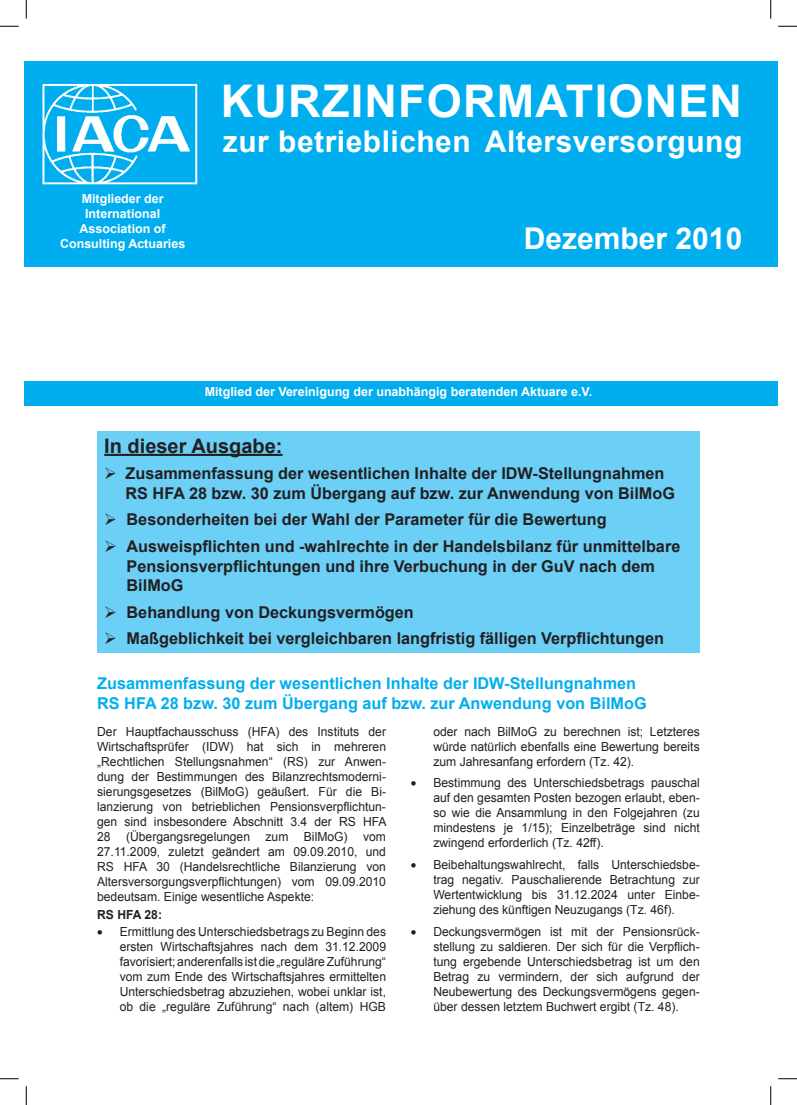
<style>
.page{position:relative;width:797px;height:1105px;background:#fff}
.page>*{position:absolute;margin:0;border:0;box-sizing:border-box;transform-origin:0 0}
.t1{font:700 45px "Arial";letter-spacing:.025em;color:#fff}
.t2{font:700 30px "Arial";letter-spacing:.015em;color:#fff}
.t3{font:700 20px "Arial";color:#231f20}
.t4{font:700 16.25px/19.5px "Arial";color:#231f20}
.t5{font:700 16.25px/19.5px "Arial";color:#00aeef}
.t6{font:12.5px/15px "Arial";color:#231f20;text-align:justify}
.t7{font:700 12.5px/15px "Arial";color:#fff;text-align:center}
.t8{font:700 12.5px "Arial";color:#231f20}
</style>
<div class="page">
<div style="left:24px;top:62px;width:753px;height:205px;background:#00aeef"></div>
<div style="left:24px;top:381px;width:753px;height:24px;background:#00aeef"></div>
<img style="left:42px;top:84px;width:155px;height:101px">
<div style="left:97px;top:431px;width:602px;height:222px;background:#6bcff6"></div>
<hr style="left:104px;top:454px;width:178px;height:2px;background:#231f20">
<svg style="left:0;top:25px;width:19px;height:2px"></svg>
<svg style="left:778px;top:25px;width:19px;height:2px"></svg>
<svg style="left:0;top:1078px;width:19px;height:1px"></svg>
<svg style="left:778px;top:1078px;width:19px;height:1px"></svg>
<svg style="left:25px;top:0;width:2px;height:19px"></svg>
<svg style="left:25px;top:1086px;width:2px;height:19px"></svg>
<svg style="left:770px;top:0;width:1px;height:19px"></svg>
<svg style="left:770px;top:1086px;width:1px;height:19px"></svg>
<p class="t7" style="left:60px;top:191px;width:127px">Mitglieder der<br>International<br>Association of<br>Consulting Actuaries</p>
<h1 class="t1" style="left:221px;top:76px;width:523px">KURZINFORMATIONEN</h1>
<h2 class="t2" style="left:223px;top:125px;width:521px">zur betrieblichen Altersversorgung</h2>
<h2 class="t2" style="left:524px;top:222px;width:220px">Dezember 2010</h2>
<p class="t7" style="left:205px;top:384px;width:389px">Mitglied der Vereinigung der unabhängig beratenden Aktuare e.V.</p>
<h3 class="t3" style="left:104px;top:434px;width:180px">In dieser Ausgabe:</h3>
<h3 class="t4" style="left:125px;top:464px;width:551px;text-indent:-21px">➢ Zusammenfassung der wesentlichen Inhalte der IDW-Stellungnahmen<br>RS HFA 28 bzw. 30 zum Übergang auf bzw. zur Anwendung von BilMoG</h3>
<h3 class="t4" style="left:104px;top:510px;width:504px">➢ Besonderheiten bei der Wahl der Parameter für die Bewertung</h3>
<h3 class="t4" style="left:127px;top:537px;width:555px;text-indent:-22px">➢ Ausweispflichten und -wahlrechte in der Handelsbilanz für unmittelbare<br>Pensionsverpflichtungen und ihre Verbuchung in der GuV nach dem<br>BilMoG</h3>
<h3 class="t4" style="left:104px;top:602px;width:311px">➢ Behandlung von Deckungsvermögen</h3>
<h3 class="t4" style="left:104px;top:629px;width:561px">➢ Maßgeblichkeit bei vergleichbaren langfristig fälligen Verpflichtungen</h3>
<h3 class="t5" style="left:97px;top:674px;width:551px">Zusammenfassung der wesentlichen Inhalte der IDW-Stellungnahmen<br>RS HFA 28 bzw. 30 zum Übergang auf bzw. zur Anwendung von BilMoG</h3>
<p class="t6" style="left:97px;top:724px;width:291px">Der Hauptfachausschuss (HFA) des Instituts der Wirtschaftsprüfer (IDW) hat sich in mehreren „Rechtlichen Stellungsnahmen“ (RS) zur Anwen&shy;dung der Bestimmungen des Bilanzrechtsmoderni&shy;sierungsgesetzes (BilMoG) geäußert. Für die Bi&shy;lanzierung von betrieblichen Pensionsverpflichtun&shy;gen sind insbesondere Abschnitt 3.4 der RS HFA 28 (Übergangsregelungen zum BilMoG) vom 27.11.2009, zuletzt geändert am 09.09.2010, und RS HFA 30 (Handelsrechtliche Bilanzierung von Altersversorgungsverpflichtungen) vom 09.09.2010 bedeutsam. Einige wesentliche Aspekte:</p>
<p class="t8" style="left:97px;top:907px;width:66px">RS HFA 28:</p>
<p class="t6" style="left:120px;top:924px;width:268px;text-indent:-23px">• Ermittlung des Unterschiedsbetrags zu Beginn des ersten Wirtschaftsjahres nach dem 31.12.2009 favorisiert; anderenfalls ist die „reguläre Zuführung“ vom zum Ende des Wirtschaftsjahres ermittelten Unterschiedsbetrag abzuziehen, wobei unklar ist, ob die „reguläre Zuführung“ nach (altem) HGB</p>
<p class="t6" style="left:433px;top:724px;width:268px">oder nach BilMoG zu berechnen ist; Letzteres würde natürlich ebenfalls eine Bewertung bereits zum Jahresanfang erfordern (Tz. 42).</p>
<p class="t6" style="left:433px;top:775px;width:268px;text-indent:-23px">• Bestimmung des Unterschiedsbetrags pauschal auf den gesamten Posten bezogen erlaubt, eben&shy;so wie die Ansammlung in den Folgejahren (zu mindestens je 1/15); Einzelbeträge sind nicht zwingend erforderlich (Tz. 42ff).</p>
<p class="t6" style="left:433px;top:857px;width:268px;text-indent:-23px">• Beibehaltungswahlrecht, falls Unterschiedsbe&shy;trag negativ. Pauschalierende Betrachtung zur Wertentwicklung bis 31.12.2024 unter Einbe&shy;ziehung des künftigen Neuzugangs (Tz. 46f).</p>
<p class="t6" style="left:433px;top:924px;width:268px;text-indent:-23px">• Deckungsvermögen ist mit der Pensionsrück&shy;stellung zu saldieren. Der sich für die Verpflich&shy;tung ergebende Unterschiedsbetrag ist um den Betrag zu vermindern, der sich aufgrund der Neubewertung des Deckungsvermögens gegen&shy;über dessen letztem Buchwert ergibt (Tz. 48).</p>
</div>
